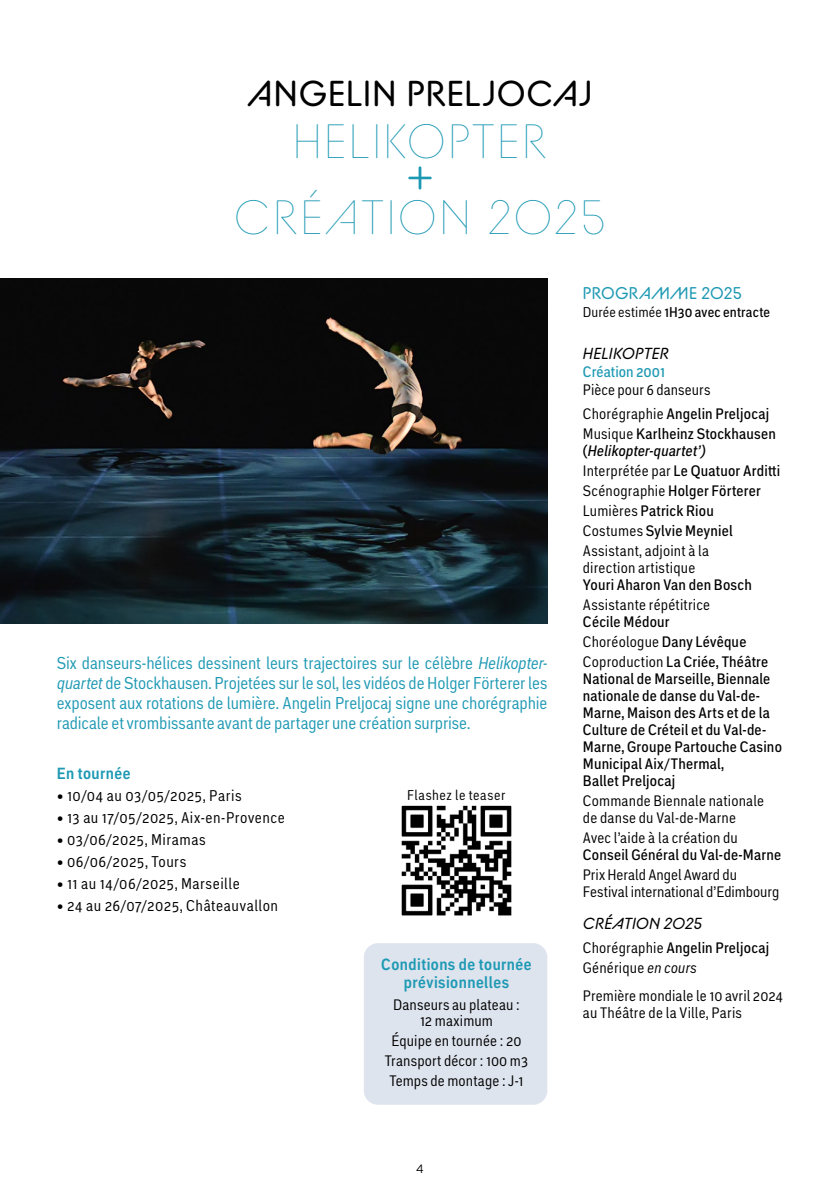
<style>
.page{position:relative;width:840px;height:1191px;background:#fff}
.page>*{position:absolute;margin:0;border:0;box-sizing:border-box;transform-origin:0 0}
.t1{font:56px "BC Alphapipe L";color:#1e99b4}
.t2{font:48px "BC Alphapipe TSB";letter-spacing:.06em;color:#1e99b4}
.t3{font:36px "BC Alphapipe RB";letter-spacing:.02em;color:#000}
.t4{font:condensed 17px/20px "Embarcadero MVB Pro";letter-spacing:-.005em;color:#1e99b4;text-align:justify}
.t5{font:17px "BC Alphapipe RB";letter-spacing:.015em;color:#1e99b4}
.t6{font:700 condensed 16px/18px "Embarcadero MVB Pro";letter-spacing:.03em;color:#1e99b4;text-align:center}
.t7{font:italic 16px "BC Alphapipe RB";letter-spacing:.02em;color:#000}
.t8{font:condensed 15.4px "Embarcadero MVB Pro";letter-spacing:.03em;color:#000}
.t9{font:condensed 15px/20px "Embarcadero MVB Pro";letter-spacing:.01em;color:#000}
.t10{font:500 condensed 15px/17px "Embarcadero MVB Pro";letter-spacing:.015em;color:#000}
.t11{font:500 condensed 15px "Embarcadero MVB Pro";color:#1e99b4}
.t12{font:500 condensed 14px "Embarcadero MVB Pro";letter-spacing:.01em;color:#000}
.t13{font:condensed 14px "Embarcadero MVB Pro";letter-spacing:.04em;color:#000}
.t14{font:300 12px "Interstate";color:#000}
.s1{font-style:italic}
.s2{font-weight:400}
.s3{font-weight:500}
</style>
<div class="page">
<img style="left:0;top:278px;width:547px;height:345px">
<div style="left:363px;top:943px;width:184px;height:161px;background:#dee4ee;border-radius:14px"></div>
<img style="left:401px;top:805px;width:111px;height:111px">
<h3 class="t3" style="left:247px;top:70px;width:346px">ANGELIN PRELJOCAJ</h3>
<h2 class="t2" style="left:293px;top:112px;width:255px">HELIKOPTER</h2>
<h1 class="t1" style="left:405px;top:143px;width:30px">+</h1>
<h2 class="t2" style="left:234px;top:188px;width:373px">CRÉATION 2025</h2>
<p class="t4" style="left:57px;top:652px;width:492px">Six danseurs-hélices dessinent leurs trajectoires sur le célèbre <span class="s1">Helikopter&shy;quartet</span> de Stockhausen. Projetées sur le sol, les vidéos de Holger Förterer les exposent aux rotations de lumière. Angelin Preljocaj signe une chorégraphie radicale et vrombissante avant de partager une création surprise.</p>
<p class="t6" style="left:57px;top:764px;width:75px">En tournée</p>
<p class="t8" style="left:57px;top:785px;width:186px">• 10/04 au 03/05/2025, Paris</p>
<p class="t8" style="left:57px;top:807px;width:229px">• 13 au 17/05/2025, Aix-en-Provence</p>
<p class="t8" style="left:57px;top:829px;width:150px">• 03/06/2025, Miramas</p>
<p class="t8" style="left:57px;top:851px;width:131px">• 06/06/2025, Tours</p>
<p class="t8" style="left:57px;top:873px;width:184px">• 11 au 14/06/2025, Marseille</p>
<p class="t8" style="left:57px;top:895px;width:223px">• 24 au 26/07/2025, Châteauvallon</p>
<p class="t13" style="left:407px;top:785px;width:100px">Flashez le teaser</p>
<p class="t6" style="left:381px;top:955px;width:152px">Conditions de tournée prévisionnelles</p>
<p class="t9" style="left:393px;top:996px;width:128px;line-height:16px;text-align:center">Danseurs au plateau :<br>12 maximum</p>
<p class="t9" style="left:384px;top:1030px;width:144px;text-align:center">Équipe en tournée : 20<br>Transport décor : 100 m3<br>Temps de montage : J-1</p>
<p class="t14" style="left:416px;top:1161px;width:9px">4</p>
<p class="t5" style="left:582px;top:282px;width:160px">PROGRAMME 2025</p>
<p class="t12" style="left:582px;top:302px;width:189px"><span class="s2">Durée estimée</span> 1H30 avec entracte</p>
<p class="t7" style="left:582px;top:343px;width:87px">HELIKOPTER</p>
<p class="t11" style="left:582px;top:361px;width:84px">Création 2001</p>
<p class="t9" style="left:582px;top:377px;width:188px;line-height:24px">Pièce pour 6 danseurs<br>Chorégraphie <span class="s3">Angelin Preljocaj</span></p>
<p class="t10" style="left:582px;top:425px;width:194px"><span class="s2">Musique</span> Karlheinz Stockhausen (<span class="s1">Helikopter-quartet’)</span></p>
<p class="t9" style="left:582px;top:460px;width:199px">Interprétée par <span class="s3">Le Quatuor Arditti<br></span>Scénographie <span class="s3">Holger Förterer<br></span>Lumières <span class="s3">Patrick Riou<br></span>Costumes <span class="s3">Sylvie Meyniel<br></span>Assistant, adjoint à la</p>
<p class="t9" style="left:582px;top:557px;width:114px">direction artistique</p>
<p class="t10" style="left:582px;top:576px;width:170px">Youri Aharon Van den Bosch</p>
<p class="t9" style="left:582px;top:594px;width:129px">Assistante répétitrice</p>
<p class="t10" style="left:582px;top:611px;width:187px;line-height:20px">Cécile Médour<br><span class="s2">Choréologue</span> Dany Lévêque<br><span class="s2">Coproduction</span> La Criée, Théâtre</p>
<p class="t10" style="left:582px;top:670px;width:200px">National de Marseille, Biennale nationale de danse du Val-de-<br>Marne, Maison des Arts et de la<br>Culture de Créteil et du Val-de-<br>Marne, Groupe Partouche Casino<br>Municipal Aix/Thermal,<br>Ballet Preljocaj</p>
<p class="t9" style="left:582px;top:792px;width:183px;line-height:17px">Commande Biennale nationale de danse du Val-de-Marne</p>
<p class="t9" style="left:582px;top:827px;width:156px">Avec l’aide à la création du</p>
<p class="t10" style="left:582px;top:846px;width:200px">Conseil Général du Val-de-Marne</p>
<p class="t9" style="left:582px;top:866px;width:198px;line-height:17px">Prix Herald Angel Award du<br>Festival international d’Edimbourg</p>
<p class="t7" style="left:582px;top:913px;width:121px">CRÉATION 2025</p>
<p class="t9" style="left:582px;top:937px;width:188px">Chorégraphie <span class="s3">Angelin Preljocaj<br></span>Générique <span class="s1">en cours</span></p>
<p class="t9" style="left:582px;top:987px;width:202px;line-height:17px">Première mondiale le 10 avril 2024 au Théâtre de la Ville, Paris</p>
</div>
